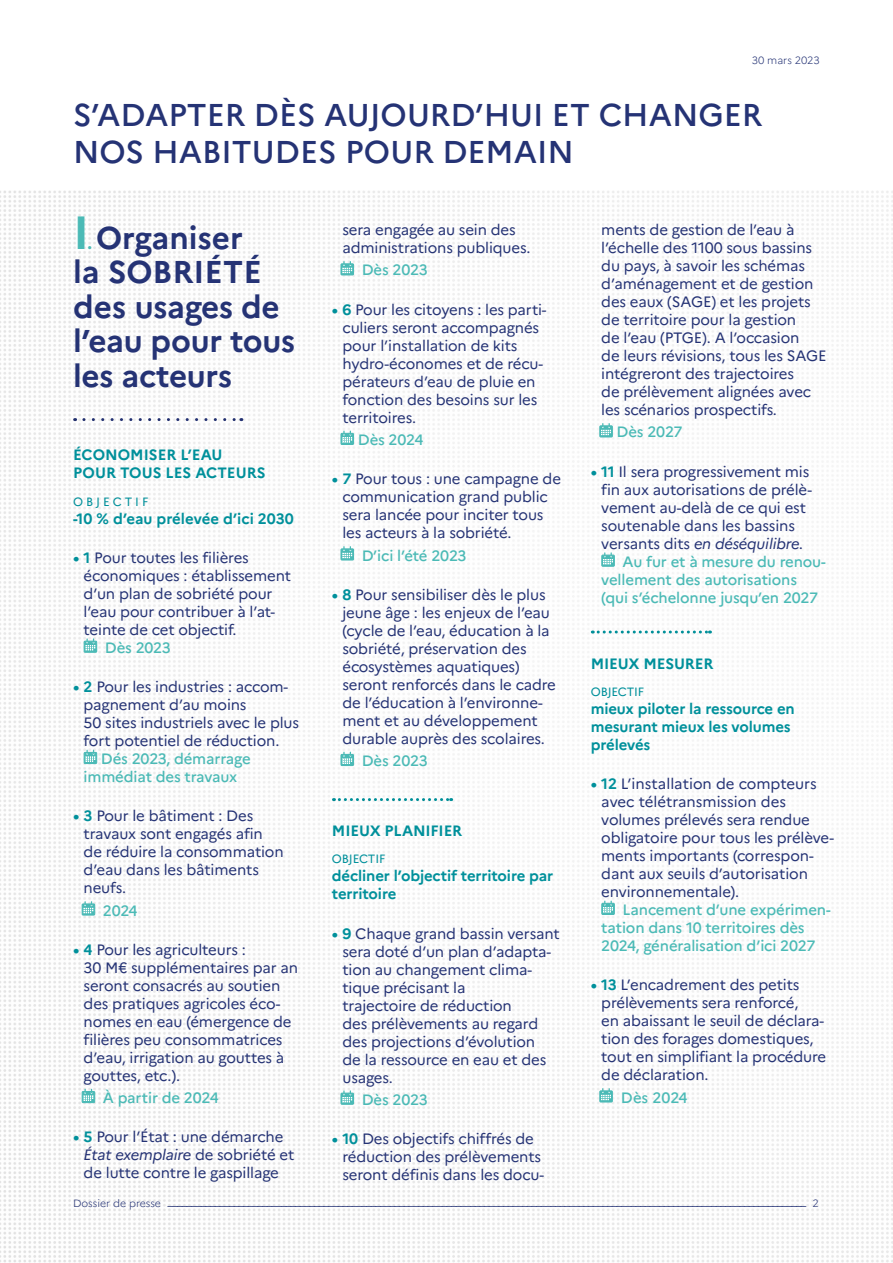
<style>
.page{position:relative;width:893px;height:1263px;background:#fff}
.page>*{position:absolute;margin:0;border:0;box-sizing:border-box;transform-origin:0 0}
.t1{font:700 46.5px "Marianne";color:#4bbab6}
.t2{font:700 31.5px/34.5px "Marianne";letter-spacing:-.01em;color:#253375}
.t3{font:500 31.5px/37.5px "Marianne";color:#253375}
.t4{font:15px/18px "Marianne";letter-spacing:-.01em;color:#253375}
.t5{font:500 15px/18px "Marianne";letter-spacing:-.01em;color:#4bbab6}
.t6{font:700 15px/18px "Marianne";letter-spacing:-.01em;color:#00909b}
.t7{font:italic 15px "Marianne";letter-spacing:-.01em;color:#253375}
.t8{font:12px "Marianne";letter-spacing:-.01em;color:#00909b}
.t9{font:12px "Marianne";letter-spacing:.25em;color:#00909b}
.t10{font:10.5px "Marianne";color:#253375}
.t11{font:300 10.5px "Marianne";color:#253375}
.s1{font-weight:800;font-size:15px;color:#4bbab6}
.s2{font-weight:700;color:#00909b}
.s3{font-style:italic}
.s4{font-style:normal}
.s5{font-weight:300}
</style>
<div class="page">
<img style="left:0;top:190px;width:893px;height:1073px">
<svg style="left:84px;top:418px;width:158px;height:3px"></svg>
<div style="left:84px;top:641px;width:13px;height:12px;border:1px solid #4bbab6"></div>
<svg style="left:86px;top:638px;width:10px;height:13px"></svg>
<div style="left:84px;top:752px;width:13px;height:12px;border:1px solid #4bbab6"></div>
<svg style="left:86px;top:750px;width:10px;height:12px"></svg>
<div style="left:82px;top:903px;width:13px;height:12px;border:1px solid #4bbab6"></div>
<svg style="left:84px;top:901px;width:10px;height:12px"></svg>
<div style="left:82px;top:1091px;width:13px;height:12px;border:1px solid #4bbab6"></div>
<svg style="left:84px;top:1089px;width:10px;height:12px"></svg>
<div style="left:340px;top:263px;width:14px;height:12px;border:1px solid #4bbab6"></div>
<svg style="left:342px;top:261px;width:10px;height:12px"></svg>
<div style="left:340px;top:433px;width:14px;height:12px;border:1px solid #4bbab6"></div>
<svg style="left:342px;top:431px;width:10px;height:12px"></svg>
<div style="left:340px;top:548px;width:14px;height:12px;border:1px solid #4bbab6"></div>
<svg style="left:342px;top:546px;width:10px;height:12px"></svg>
<div style="left:340px;top:754px;width:14px;height:12px;border:1px solid #4bbab6"></div>
<svg style="left:342px;top:752px;width:10px;height:12px"></svg>
<svg style="left:333px;top:798px;width:119px;height:3px"></svg>
<div style="left:340px;top:1092px;width:14px;height:13px;border:1px solid #4bbab6"></div>
<svg style="left:342px;top:1090px;width:10px;height:12px"></svg>
<div style="left:599px;top:425px;width:14px;height:12px;border:1px solid #4bbab6"></div>
<svg style="left:601px;top:423px;width:10px;height:12px"></svg>
<div style="left:601px;top:555px;width:14px;height:12px;border:1px solid #4bbab6"></div>
<svg style="left:603px;top:552px;width:10px;height:13px"></svg>
<svg style="left:592px;top:630px;width:118px;height:3px"></svg>
<div style="left:601px;top:903px;width:14px;height:12px;border:1px solid #4bbab6"></div>
<svg style="left:603px;top:901px;width:10px;height:12px"></svg>
<div style="left:599px;top:1090px;width:14px;height:12px;border:1px solid #4bbab6"></div>
<svg style="left:601px;top:1088px;width:10px;height:12px"></svg>
<p class="t11" style="left:752px;top:54px;width:69px">30 mars 2023</p>
<h2 class="t3" style="left:73px;top:96px;width:691px">S’ADAPTER DÈS AUJOURD’HUI ET CHANGER<br>NOS HABITUDES POUR DEMAIN</h2>
<h1 class="t1" style="left:73px;top:204px;width:18px">I</h1>
<h2 class="t2" style="left:73px;top:220px;width:224px;text-indent:15px"><span class="s1">.</span> Organiser<br>la SOBRIÉTÉ des usages de l’eau pour tous les acteurs</h2>
<p class="t6" style="left:73px;top:446px;width:194px">ÉCONOMISER L’EAU<br>POUR TOUS LES ACTEURS</p>
<p class="t9" style="left:73px;top:494px;width:77px">OBJECTIF</p>
<p class="t6" style="left:73px;top:509px;width:222px">-10 % d’eau prélevée d’ici 2030</p>
<p class="t4" style="left:84px;top:548px;width:209px;text-indent:-10px"><span class="s2">• 1</span> Pour toutes les filières économiques : établissement d’un plan de sobriété pour l’eau pour contribuer à l’at&shy;teinte de cet objectif.</p>
<p class="t5" style="left:105px;top:638px;width:68px">Dès 2023</p>
<p class="t4" style="left:84px;top:678px;width:217px;text-indent:-10px"><span class="s2">• 2</span> Pour les industries : accom&shy;pagnement d’au moins<br>50 sites industriels avec le plus fort potentiel de réduction.</p>
<p class="t5" style="left:84px;top:750px;width:169px;text-indent:17px">Dés 2023, démarrage immédiat des travaux</p>
<p class="t4" style="left:84px;top:807px;width:202px;text-indent:-10px"><span class="s2">• 3</span> Pour le bâtiment : Des travaux sont engagés afin de réduire la consommation d’eau dans les bâtiments neufs.</p>
<p class="t5" style="left:103px;top:901px;width:36px">2024</p>
<p class="t4" style="left:84px;top:940px;width:216px;text-indent:-11px"><span class="s2">• 4</span> Pour les agriculteurs :<br>30 M€ supplémentaires par an seront consacrés au soutien des pratiques agricoles éco&shy;nomes en eau (émergence de filières peu consommatrices d’eau, irrigation au gouttes à gouttes, etc.).</p>
<p class="t5" style="left:103px;top:1089px;width:117px">À partir de 2024</p>
<p class="t4" style="left:84px;top:1128px;width:212px;text-indent:-10px"><span class="s2">• 5</span> Pour l’État : une démarche<br><span class="s3">État exemplaire</span> de sobriété et de lutte contre le gaspillage</p>
<p class="t4" style="left:342px;top:221px;width:189px">sera engagée au sein des administrations publiques.</p>
<p class="t5" style="left:362px;top:261px;width:68px">Dès 2023</p>
<p class="t4" style="left:342px;top:300px;width:206px;text-indent:-10px"><span class="s2">• 6</span> Pour les citoyens : les parti&shy;culiers seront accompagnés pour l’installation de kits hydro-économes et de récu&shy;pérateurs d’eau de pluie en fonction des besoins sur les territoires.</p>
<p class="t5" style="left:358px;top:431px;width:67px">Dès 2024</p>
<p class="t4" style="left:342px;top:470px;width:220px;text-indent:-10px"><span class="s2">• 7</span> Pour tous : une campagne de communication grand public sera lancée pour inciter tous les acteurs à la sobriété.</p>
<p class="t5" style="left:362px;top:546px;width:106px">D’ici l’été 2023</p>
<p class="t4" style="left:342px;top:585px;width:215px;text-indent:-10px"><span class="s2">• 8</span> Pour sensibiliser dès le plus jeune âge : les enjeux de l’eau (cycle de l’eau, éducation à la sobriété, préservation des écosystèmes aquatiques) seront renforcés dans le cadre de l’éducation à l’environne&shy;ment et au développement durable auprès des scolaires.</p>
<p class="t5" style="left:362px;top:752px;width:68px">Dès 2023</p>
<p class="t6" style="left:332px;top:822px;width:132px">MIEUX PLANIFIER</p>
<p class="t8" style="left:332px;top:852px;width:55px">OBJECTIF</p>
<p class="t6" style="left:332px;top:867px;width:223px">décliner l’objectif territoire par territoire</p>
<p class="t4" style="left:342px;top:924px;width:219px;text-indent:-10px"><span class="s2">• 9</span> Chaque grand bassin versant sera doté d’un plan d’adapta&shy;tion au changement clima&shy;tique précisant la<br>trajectoire de réduction<br>des prélèvements au regard des projections d’évolution<br>de la ressource en eau et des usages.</p>
<p class="t5" style="left:362px;top:1090px;width:68px">Dès 2023</p>
<p class="t4" style="left:342px;top:1130px;width:203px;text-indent:-10px"><span class="s2">• 10</span> Des objectifs chiffrés de réduction des prélèvements seront définis dans les docu-</p>
<p class="t4" style="left:601px;top:221px;width:227px">ments de gestion de l’eau à l’échelle des 1100 sous bassins du pays, à savoir les schémas d’aménagement et de gestion des eaux (SAGE) et les projets de territoire pour la gestion<br>de l’eau (PTGE). A l’occasion<br>de leurs révisions, tous les SAGE intégreront des trajectoires<br>de prélèvement alignées avec les scénarios prospectifs.</p>
<p class="t5" style="left:617px;top:423px;width:67px">Dès 2027</p>
<p class="t4" style="left:591px;top:462px;width:220px"><span class="s2">• 11</span> Il sera progressivement mis</p>
<p class="t4" style="left:601px;top:480px;width:212px">fin aux autorisations de prélè-</p>
<p class="t4" style="left:601px;top:498px;width:206px">vement au-delà de ce qui est</p>
<p class="t4" style="left:601px;top:516px;width:195px">soutenable dans les bassins</p>
<p class="t7" style="left:601px;top:534px;width:204px"><span class="s4">versants dits</span> en déséquilibre.</p>
<p class="t5" style="left:622px;top:552px;width:205px">Au fur et à mesure du renou-</p>
<p class="t5" style="left:601px;top:570px;width:197px">vellement des autorisations</p>
<p class="t5" style="left:601px;top:588px;width:218px">(qui s’échelonne jusqu’en 2027</p>
<p class="t6" style="left:591px;top:654px;width:124px">MIEUX MESURER</p>
<p class="t8" style="left:591px;top:684px;width:55px">OBJECTIF</p>
<p class="t6" style="left:591px;top:699px;width:206px">mieux piloter la ressource en mesurant mieux les volumes prélevés</p>
<p class="t4" style="left:601px;top:775px;width:234px;text-indent:-10px"><span class="s2">• 12</span> L’installation de compteurs avec télétransmission des volumes prélevés sera rendue obligatoire pour tous les prélève&shy;ments importants (correspon&shy;dant aux seuils d’autorisation environnementale).</p>
<p class="t5" style="left:601px;top:901px;width:231px;text-indent:21px">Lancement d’une expérimen&shy;tation dans 10 territoires dès<br>2024, généralisation d’ici 2027</p>
<p class="t4" style="left:601px;top:976px;width:226px;text-indent:-10px"><span class="s2">• 13</span> L’encadrement des petits prélèvements sera renforcé,<br>en abaissant le seuil de déclara&shy;tion des forages domestiques, tout en simplifiant la procédure de déclaration.</p>
<p class="t5" style="left:621px;top:1088px;width:68px">Dès 2024</p>
<p class="t10" style="left:73px;top:1195px;width:747px"><span class="s5">Dossier de presse</span> _______________________________________________________________________________________________________________________________________ <span class="s5">2</span></p>
</div>
